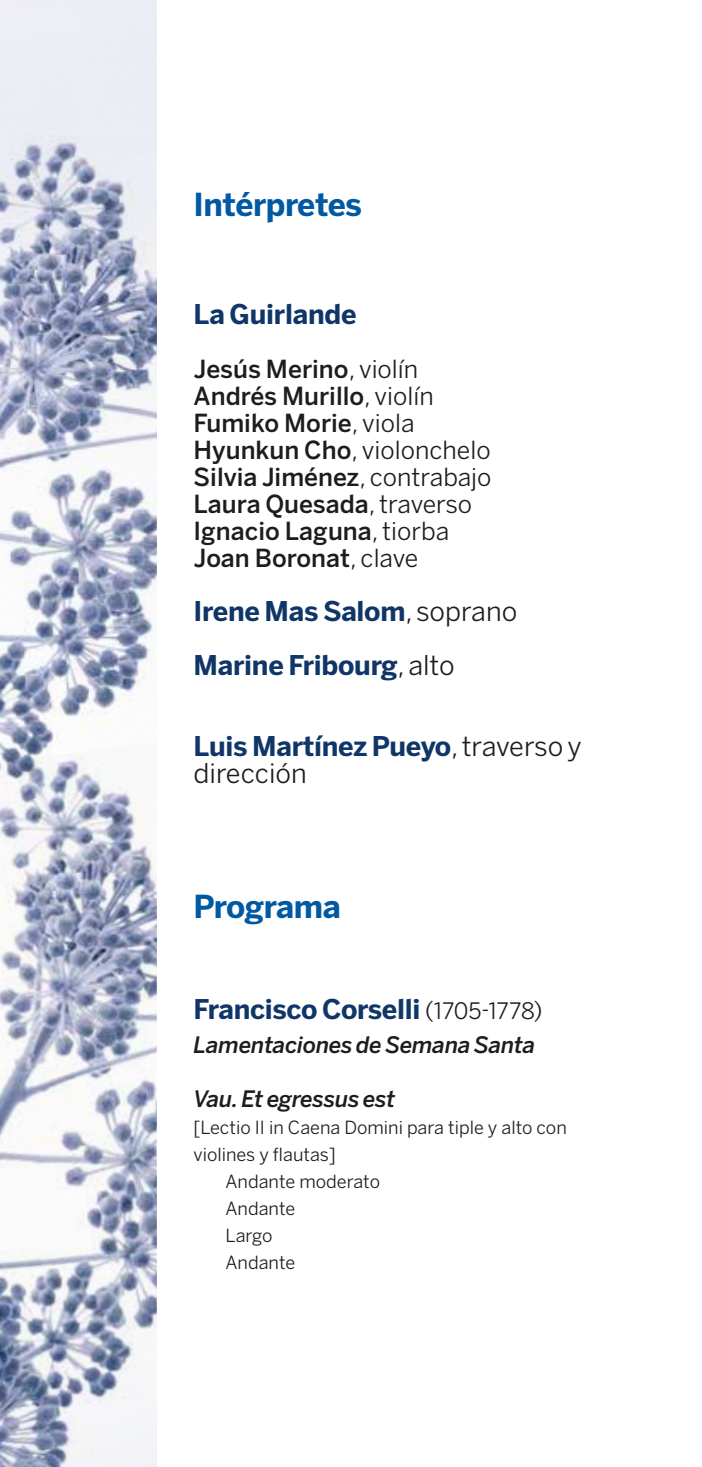
<style>
.page{position:relative;width:702px;height:1467px;background:#fff}
.page>*{position:absolute;margin:0;border:0;box-sizing:border-box;transform-origin:0 0}
.t1{font:700 31.5px "Benton Sans BBVA";letter-spacing:-.015em;color:#0059a3}
.t2{font:700 27px/54px "Benton Sans BBVA";letter-spacing:-.01em;color:#103668}
.t3{font:27px/27px "Benton Sans BBVA";color:#1d1d1b}
.t4{font:500 24.75px/27px "Benton Sans BBVA";color:#1d1d1b}
.t5{font:italic 500 22.5px "Benton Sans BBVA";letter-spacing:-.01em;color:#1d1d1b}
.t6{font:18px "Benton Sans BBVA";color:#1d1d1b}
.s1{font-weight:400}
.s2{font-weight:400;color:#1d1d1b}
.s3{font-weight:700;color:#103668}
.s4{font-weight:400;font-size:22.5px;color:#1d1d1b}
</style>
<div class="page">
<img style="left:0;top:135px;width:157px;height:607px">
<img style="left:0;top:742px;width:157px;height:725px">
<p class="t1" style="left:193px;top:185px;width:170px">Intérpretes</p>
<p class="t2" style="left:193px;top:288px;width:164px">La Guirlande</p>
<p class="t4" style="left:193px;top:356px;width:299px">Jesús Merino<span class="s1">, violín<br></span>Andrés Murillo<span class="s1">, violín<br></span>Fumiko Morie<span class="s1">, viola<br></span>Hyunkun Cho<span class="s1">, violonchelo<br></span>Silvia Jiménez<span class="s1">, contrabajo<br></span>Laura Quesada<span class="s1">, traverso<br></span>Ignacio Laguna<span class="s1">, tiorba<br></span>Joan Boronat<span class="s1">, clave</span></p>
<p class="t2" style="left:193px;top:585px;width:325px">Irene Mas Salom<span class="s2">, soprano<br></span>Marine Fribourg<span class="s2">, alto</span></p>
<p class="t3" style="left:193px;top:733px;width:390px"><span class="s3">Luis Martínez Pueyo</span>, traverso y dirección</p>
<p class="t1" style="left:193px;top:887px;width:149px">Programa</p>
<p class="t2" style="left:193px;top:983px;width:350px">Francisco Corselli <span class="s4">(1705-1778)</span></p>
<p class="t5" style="left:193px;top:1031px;width:343px">Lamentaciones de Semana Santa</p>
<p class="t5" style="left:193px;top:1085px;width:203px">Vau. Et egressus est</p>
<p class="t6" style="left:193px;top:1117px;width:374px">[Lectio II in Caena Domini para tiple y alto con</p>
<p class="t6" style="left:193px;top:1144px;width:144px">violines y flautas]</p>
<p class="t6" style="left:225px;top:1171px;width:156px">Andante moderato</p>
<p class="t6" style="left:225px;top:1198px;width:71px">Andante</p>
<p class="t6" style="left:225px;top:1225px;width:48px">Largo</p>
<p class="t6" style="left:225px;top:1252px;width:71px">Andante</p>
</div>
